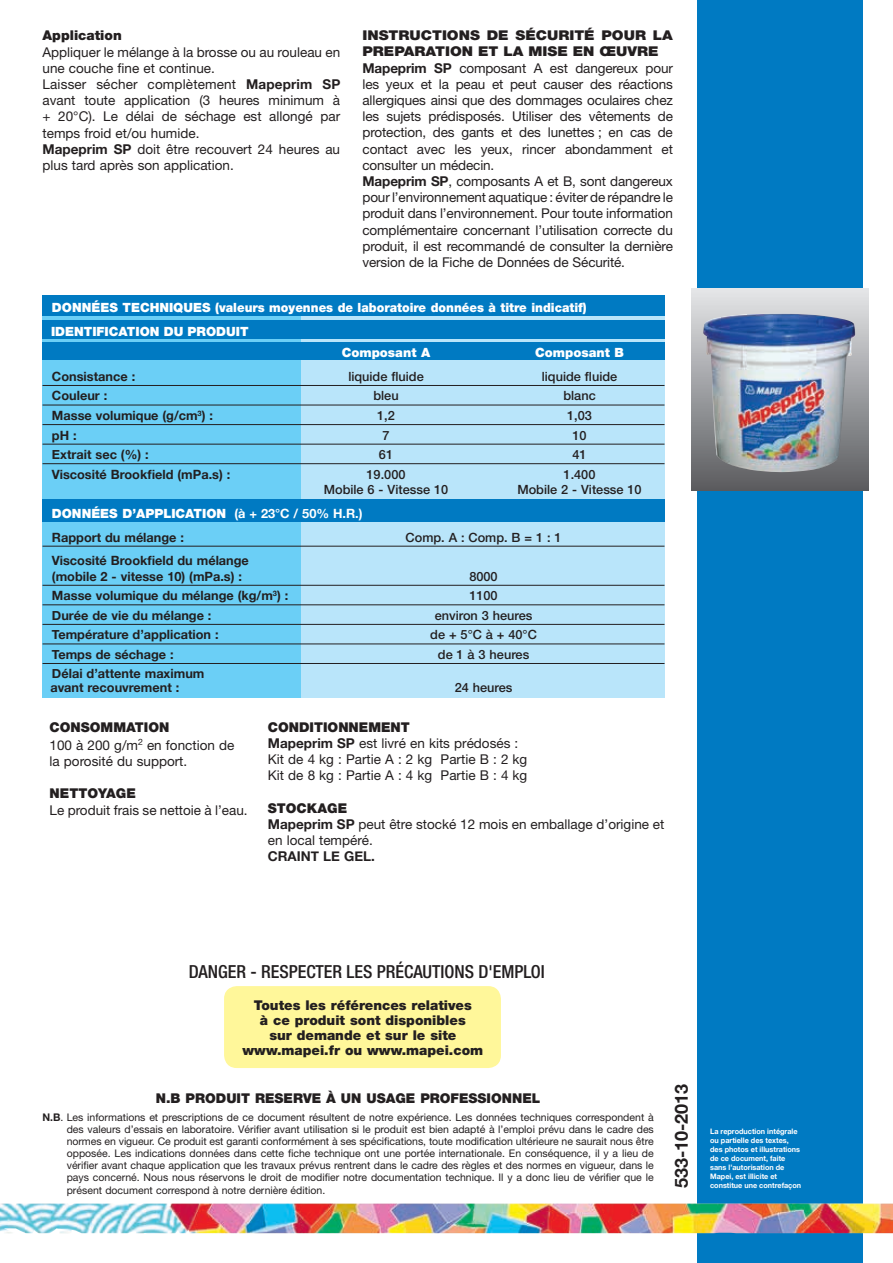
<style>
.page{position:relative;width:893px;height:1263px;background:#fff}
.page>*{position:absolute;margin:0;border:0;box-sizing:border-box;transform-origin:0 0}
.t1{font:500 condensed 18px "Helvetica Neue LTW1 G";color:#231f20}
.t2{font:700 18px "Helvetica Neue";color:#231f20}
.t3{font:13.5px/16.2px "Helvetica Neue";letter-spacing:-.01em;color:#231f20}
.t4{font:900 13.5px/15px "Helvetica Neue";color:#231f20;text-align:center}
.t5{font:700 13.5px "Helvetica Neue";color:#231f20}
.t6{font:700 12.75px/15.3px "Helvetica Neue";color:#231f20}
.t7{font:900 12.75px/23.9px "Helvetica Neue";color:#fff}
.t8{font:500 12.75px "Helvetica Neue";color:#231f20}
.t9{font:10.5px/12.1px "Helvetica Neue";color:#231f20;text-align:justify}
.t10{font:700 7.5px/9px "Helvetica Neue";color:#fff}
.s1{font-weight:700}
.s2{font-weight:900}
.s3{font-weight:700;color:#231f20}
</style>
<div class="page">
<div style="left:697px;top:0;width:166px;height:1263px;background:#007ac2"></div>
<div style="left:692px;top:288px;width:177px;height:203px;background:linear-gradient(to bottom,#e5e6e8,#5a5b5e)"></div>
<img style="left:703px;top:314px;width:152px;height:158px">
<div style="left:43px;top:300px;width:258px;height:397px;background:#6bcff6"></div>
<div style="left:301px;top:310px;width:363px;height:387px;background:#b9e5fa"></div>
<div style="left:43px;top:342px;width:621px;height:18px;background:#007ac2"></div>
<div style="left:43px;top:320px;width:621px;height:18px;background:#007ac2"></div>
<div style="left:43px;top:499px;width:621px;height:23px;background:#007ac2"></div>
<div style="left:43px;top:296px;width:621px;height:20px;background:#007ac2"></div>
<hr style="left:43px;top:385px;width:621px;height:1px;background:#231f20">
<hr style="left:43px;top:405px;width:621px;height:1px;background:#231f20">
<hr style="left:43px;top:424px;width:621px;height:1px;background:#231f20">
<hr style="left:43px;top:444px;width:621px;height:1px;background:#231f20">
<hr style="left:43px;top:463px;width:621px;height:1px;background:#231f20">
<hr style="left:43px;top:546px;width:621px;height:1px;background:#231f20">
<hr style="left:43px;top:585px;width:621px;height:1px;background:#231f20">
<hr style="left:43px;top:604px;width:621px;height:1px;background:#231f20">
<hr style="left:43px;top:624px;width:621px;height:1px;background:#231f20">
<hr style="left:43px;top:643px;width:621px;height:1px;background:#231f20">
<hr style="left:43px;top:663px;width:621px;height:1px;background:#231f20">
<img style="left:0;top:1203px;width:893px;height:30px">
<div style="left:224px;top:986px;width:277px;height:82px;background:#fff79a;border-radius:13px"></div>
<p class="t4" style="left:43px;top:28px;width:81px">Application</p>
<p class="t3" style="left:43px;top:43px;width:299px">Appliquer le mélange à la brosse ou au rouleau en une couche fine et continue.<br>Laisser sécher complètement <span class="s1">Mapeprim SP </span>avant toute application (3 heures minimum à + 20°C). Le délai de séchage est allongé par temps froid et/ou humide.<br><span class="s1">Mapeprim SP</span> doit être recouvert 24 heures au plus tard après son application.</p>
<p class="t3" style="left:362px;top:27px;width:312px"><span class="s2">INSTRUCTIONS DE SÉCURITÉ POUR LA PREPARATION ET LA MISE EN ŒUVRE </span><span class="s1">Mapeprim SP</span> composant A est dangereux pour les yeux et la peau et peut causer des réactions allergiques ainsi que des dommages oculaires chez les sujets prédisposés. Utiliser des vêtements de protection, des gants et des lunettes ; en cas de contact avec les yeux, rincer abondamment et consulter un médecin.<br><span class="s1">Mapeprim SP</span>, composants A et B, sont dangereux pour l’environnement aquatique : éviter de répandre le produit dans l’environnement. Pour toute information complémentaire concernant l’utilisation correcte du produit, il est recommandé de consulter la dernière version de la Fiche de Données de Sécurité.</p>
<p class="t7" style="left:51px;top:296px;width:537px">DONNÉES TECHNIQUES (valeurs moyennes de laboratoire données à titre indicatif)<br>IDENTIFICATION DU PRODUIT</p>
<p class="t7" style="left:342px;top:340px;width:90px">Composant A</p>
<p class="t7" style="left:535px;top:340px;width:90px">Composant B</p>
<p class="t6" style="left:52px;top:368px;width:85px">Consistance :</p>
<p class="t8" style="left:348px;top:369px;width:77px">liquide fluide</p>
<p class="t8" style="left:542px;top:369px;width:77px">liquide fluide</p>
<p class="t6" style="left:52px;top:388px;width:57px">Couleur :</p>
<p class="t8" style="left:373px;top:388px;width:27px">bleu</p>
<p class="t8" style="left:563px;top:388px;width:34px">blanc</p>
<p class="t6" style="left:52px;top:407px;width:162px">Masse volumique (g/cm<sup>3</sup>) :</p>
<p class="t8" style="left:377px;top:408px;width:19px">1,2</p>
<p class="t8" style="left:567px;top:408px;width:26px">1,03</p>
<p class="t6" style="left:52px;top:427px;width:26px">pH :</p>
<p class="t8" style="left:382px;top:427px;width:9px">7</p>
<p class="t8" style="left:572px;top:427px;width:16px">10</p>
<p class="t6" style="left:52px;top:447px;width:98px">Extrait sec (%) :</p>
<p class="t8" style="left:379px;top:447px;width:16px">61</p>
<p class="t8" style="left:572px;top:447px;width:16px">41</p>
<p class="t6" style="left:52px;top:466px;width:180px">Viscosité Brookfield (mPa.s) :</p>
<p class="t8" style="left:367px;top:466px;width:40px">19.000</p>
<p class="t8" style="left:564px;top:466px;width:33px">1.400</p>
<p class="t8" style="left:324px;top:482px;width:126px">Mobile 6 - Vitesse 10</p>
<p class="t8" style="left:517px;top:482px;width:126px">Mobile 2 - Vitesse 10</p>
<p class="t7" style="left:52px;top:501px;width:312px">DONNÉES D’APPLICATION <span class="s1">(à + 23°C / 50% H.R.)<br></span><span class="s3">Rapport du mélange :</span></p>
<p class="t8" style="left:406px;top:529px;width:157px">Comp. A : Comp. B = 1 : 1</p>
<p class="t6" style="left:52px;top:553px;width:198px">Viscosité Brookfield du mélange (mobile 2 - vitesse 10) (mPa.s) :</p>
<p class="t8" style="left:469px;top:568px;width:30px">8000</p>
<p class="t6" style="left:52px;top:588px;width:238px">Masse volumique du mélange (kg/m<sup>3</sup>) :</p>
<p class="t8" style="left:469px;top:588px;width:30px">1100</p>
<p class="t6" style="left:52px;top:607px;width:161px">Durée de vie du mélange :</p>
<p class="t8" style="left:435px;top:608px;width:99px">environ 3 heures</p>
<p class="t6" style="left:52px;top:627px;width:168px">Température d’application :</p>
<p class="t8" style="left:430px;top:627px;width:108px">de + 5°C à + 40°C</p>
<p class="t6" style="left:52px;top:646px;width:123px">Temps de séchage :</p>
<p class="t8" style="left:438px;top:647px;width:93px">de 1 à 3 heures</p>
<p class="t6" style="left:50px;top:667px;width:156px;line-height:13.5px">Délai d’attente maximum avant recouvrement :</p>
<p class="t8" style="left:455px;top:680px;width:59px">24 heures</p>
<p class="t3" style="left:50px;top:718px;width:186px;line-height:18px"><span class="s2">CONSOMMATION<br></span>100 à 200 g/m<sup>2</sup> en fonction de</p>
<p class="t3" style="left:50px;top:753px;width:139px">la porosité du support.</p>
<p class="t4" style="left:50px;top:786px;width:88px">NETTOYAGE</p>
<p class="t3" style="left:50px;top:801px;width:200px">Le produit frais se nettoie à l’eau.</p>
<p class="t3" style="left:268px;top:719px;width:261px"><span class="s2">CONDITIONNEMENT<br></span><span class="s1">Mapeprim SP</span> est livré en kits prédosés :<br>Kit de 4 kg : Partie A : 2 kg Partie B : 2 kg<br>Kit de 8 kg : Partie A : 4 kg Partie B : 4 kg</p>
<p class="t3" style="left:268px;top:800px;width:398px"><span class="s2">STOCKAGE<br></span><span class="s1">Mapeprim SP</span> peut être stocké 12 mois en emballage d’origine et en local tempéré.</p>
<p class="t5" style="left:268px;top:848px;width:109px">CRAINT LE GEL.</p>
<h1 class="t1" style="left:189px;top:960px;width:357px">DANGER - RESPECTER LES PRÉCAUTIONS D'EMPLOI</h1>
<p class="t4" style="left:243px;top:997px;width:242px">Toutes les références relatives<br>à ce produit sont disponibles<br>sur demande et sur le site www.mapei.fr ou www.mapei.com</p>
<p class="t4" style="left:156px;top:1090px;width:386px">N.B PRODUIT RESERVE À UN USAGE PROFESSIONNEL</p>
<p class="t9" style="left:67px;top:1111px;width:589px;text-indent:-24px"><span class="s1">N.B</span>. Les informations et prescriptions de ce document résultent de notre expérience. Les données techniques correspondent à des valeurs d’essais en laboratoire. Vérifier avant utilisation si le produit est bien adapté à l’emploi prévu dans le cadre des normes en vigueur. Ce produit est garanti conformément à ses spécifications, toute modification ultérieure ne saurait nous être opposée. Les indications données dans cette fiche technique ont une portée internationale. En conséquence, il y a lieu de vérifier avant chaque application que les travaux prévus rentrent dans le cadre des règles et des normes en vigueur, dans le pays concerné. Nous nous réservons le droit de modifier notre documentation technique. Il y a donc lieu de vérifier que le présent document correspond à notre dernière édition.</p>
<h1 class="t2" style="left:670px;top:1188px;width:106px;rotate:-90deg">533-10-2013</h1>
<p class="t10" style="left:710px;top:1127px;width:93px">La reproduction intégrale ou partielle des textes, des photos et illustrations de ce document, faite sans l’autorisation de<br>Mapei, est illicite et constitue une contrefaçon</p>
</div>
